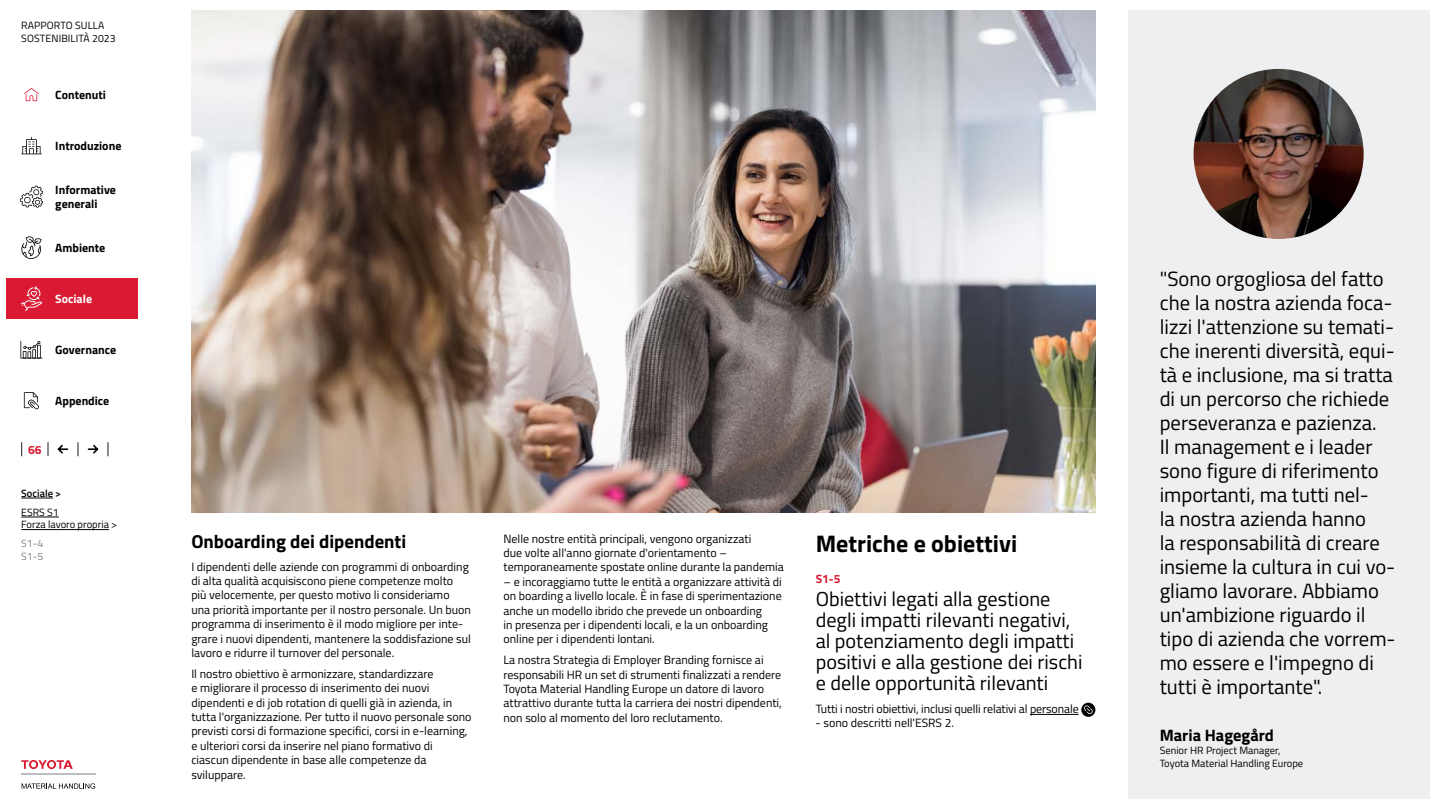
<style>
.page{position:relative;width:1440px;height:810px;background:#fff}
.page>*{position:absolute;margin:0;border:0;box-sizing:border-box;transform-origin:0 0}
.t1{font:700 24px "Titillium";color:#000}
.t2{font:20.62px/24px "Titillium";color:#000}
.t3{font:20.25px/21px "Titillium";color:#000}
.t4{font:700 18.75px "Titillium";color:#000}
.t5{font:700 16.5px "Titillium";color:#000}
.t6{font:12px/14.4px "Titillium";color:#000}
.t7{font:700 12px/14.4px "Titillium";color:#000}
.t8{font:700 12px "Titillium";color:#fff}
.t9{font:700 12px "Titillium";color:#da1a32}
.t10{font:10.5px/12.6px "Titillium";color:#000}
.t11{font:600 10.5px "Titillium";color:#000}
.t12{font:10.5px/12.6px "Titillium";color:#808285}
</style>
<div class="page">
<div style="left:1128px;top:11px;width:301px;height:788px;background:#eeeff0"></div>
<img style="left:191px;top:11px;width:905px;height:501px">
<hr style="left:1030px;top:714px;width:49px;height:1px;background:#000">
<div style="left:1081px;top:703px;width:14px;height:14px;background:#000;border-radius:50%"></div>
<svg style="left:1084px;top:705px;width:9px;height:9px"></svg>
<img style="left:1194px;top:69px;width:170px;height:170px;border-radius:85px">
<svg style="left:21px;top:760px;width:52px;height:9px"></svg>
<hr style="left:21px;top:773px;width:75px;height:2px;background:#bcbec0">
<svg style="left:22px;top:783px;width:73px;height:6px"></svg>
<div style="left:6px;top:279px;width:132px;height:40px;background:#da1a32"></div>
<svg style="left:21px;top:286px;width:21px;height:25px"></svg>
<svg style="left:21px;top:137px;width:21px;height:17px"></svg>
<svg style="left:20px;top:186px;width:23px;height:22px"></svg>
<svg style="left:24px;top:88px;width:15px;height:13px"></svg>
<svg style="left:24px;top:392px;width:15px;height:17px"></svg>
<svg style="left:20px;top:341px;width:22px;height:17px"></svg>
<svg style="left:21px;top:442px;width:1px;height:14px"></svg>
<svg style="left:48px;top:442px;width:1px;height:14px"></svg>
<svg style="left:78px;top:442px;width:1px;height:14px"></svg>
<svg style="left:108px;top:442px;width:1px;height:14px"></svg>
<svg style="left:57px;top:445px;width:12px;height:9px"></svg>
<svg style="left:87px;top:445px;width:12px;height:9px"></svg>
<svg style="left:21px;top:236px;width:21px;height:23px"></svg>
<hr style="left:21px;top:498px;width:32px;height:1px;background:#000">
<hr style="left:21px;top:517px;width:38px;height:1px;background:#000">
<hr style="left:21px;top:529px;width:88px;height:1px;background:#000">
<p class="t10" style="left:21px;top:19px;width:96px">RAPPORTO SULLA<br>SOSTENIBILITÀ 2023</p>
<p class="t7" style="left:55px;top:87px;width:52px">Contenuti</p>
<p class="t7" style="left:55px;top:138px;width:68px">Introduzione</p>
<p class="t7" style="left:55px;top:182px;width:62px">Informative generali</p>
<p class="t7" style="left:55px;top:240px;width:52px">Ambiente</p>
<p class="t8" style="left:55px;top:290px;width:38px">Sociale</p>
<p class="t7" style="left:55px;top:342px;width:62px">Governance</p>
<p class="t7" style="left:55px;top:393px;width:56px">Appendice</p>
<p class="t9" style="left:28px;top:440px;width:15px">66</p>
<p class="t11" style="left:21px;top:485px;width:41px">Sociale &gt;</p>
<p class="t10" style="left:21px;top:505px;width:97px">ESRS S1<br>Forza lavoro propria &gt;</p>
<p class="t12" style="left:21px;top:537px;width:24px">S1-4<br>S1-5</p>
<h3 class="t4" style="left:191px;top:527px;width:216px">Onboarding dei dipendenti</h3>
<p class="t6" style="left:191px;top:559px;width:281px">I dipendenti delle aziende con programmi di onboarding di alta qualità acquisiscono piene competenze molto più velocemente, per questo motivo li consideriamo una priorità importante per il nostro personale. Un buon programma di inserimento è il modo migliore per inte&shy;grare i nuovi dipendenti, mantenere la soddisfazione sul lavoro e ridurre il turnover del personale.</p>
<p class="t6" style="left:191px;top:666px;width:282px">Il nostro obiettivo è armonizzare, standardizzare<br>e migliorare il processo di inserimento dei nuovi dipendenti e di job rotation di quelli già in azienda, in tutta l'organizzazione. Per tutto il nuovo personale sono previsti corsi di formazione specifici, corsi in e-learning, e ulteriori corsi da inserire nel piano formativo di ciascun dipendente in base alle competenze da sviluppare.</p>
<p class="t6" style="left:504px;top:531px;width:282px">Nelle nostre entità principali, vengono organizzati<br>due volte all'anno giornate d'orientamento – temporaneamente spostate online durante la pandemia</p>
<p class="t6" style="left:504px;top:574px;width:280px">– e incoraggiamo tutte le entità a organizzare attività di on boarding a livello locale. È in fase di sperimentazione anche un modello ibrido che prevede un onboarding<br>in presenza per i dipendenti locali, e la un onboarding online per i dipendenti lontani.</p>
<p class="t6" style="left:504px;top:652px;width:280px">La nostra Strategia di Employer Branding fornisce ai responsabili HR un set di strumenti finalizzati a rendere Toyota Material Handling Europe un datore di lavoro attrattivo durante tutta la carriera dei nostri dipendenti, non solo al momento del loro reclutamento.</p>
<h1 class="t1" style="left:816px;top:525px;width:203px">Metriche e obiettivi</h1>
<p class="t9" style="left:816px;top:570px;width:26px">S1-5</p>
<h3 class="t3" style="left:816px;top:588px;width:268px">Obiettivi legati alla gestione degli impatti rilevanti negativi, al potenziamento degli impatti positivi e alla gestione dei rischi e delle opportunità rilevanti</h3>
<p class="t6" style="left:816px;top:701px;width:265px">Tutti i nostri obiettivi, inclusi quelli relativi al personale</p>
<p class="t6" style="left:816px;top:716px;width:140px">- sono descritti nell'ESRS 2.</p>
<p class="t2" style="left:1160px;top:266px;width:237px">"Sono orgogliosa del fatto che la nostra azienda foca&shy;lizzi l'attenzione su temati&shy;che inerenti diversità, equi&shy;tà e inclusione, ma si tratta di un percorso che richiede perseveranza e pazienza.<br>Il management e i leader sono figure di riferimento importanti, ma tutti nel-<br>la nostra azienda hanno<br>la responsabilità di creare insieme la cultura in cui vo&shy;gliamo lavorare. Abbiamo un'ambizione riguardo il tipo di azienda che vorrem&shy;mo essere e l'impegno di tutti è importante".</p>
<h3 class="t5" style="left:1160px;top:723px;width:116px">Maria Hagegård</h3>
<p class="t10" style="left:1160px;top:744px;width:145px">Senior HR Project Manager,<br>Toyota Material Handling Europe</p>
</div>
